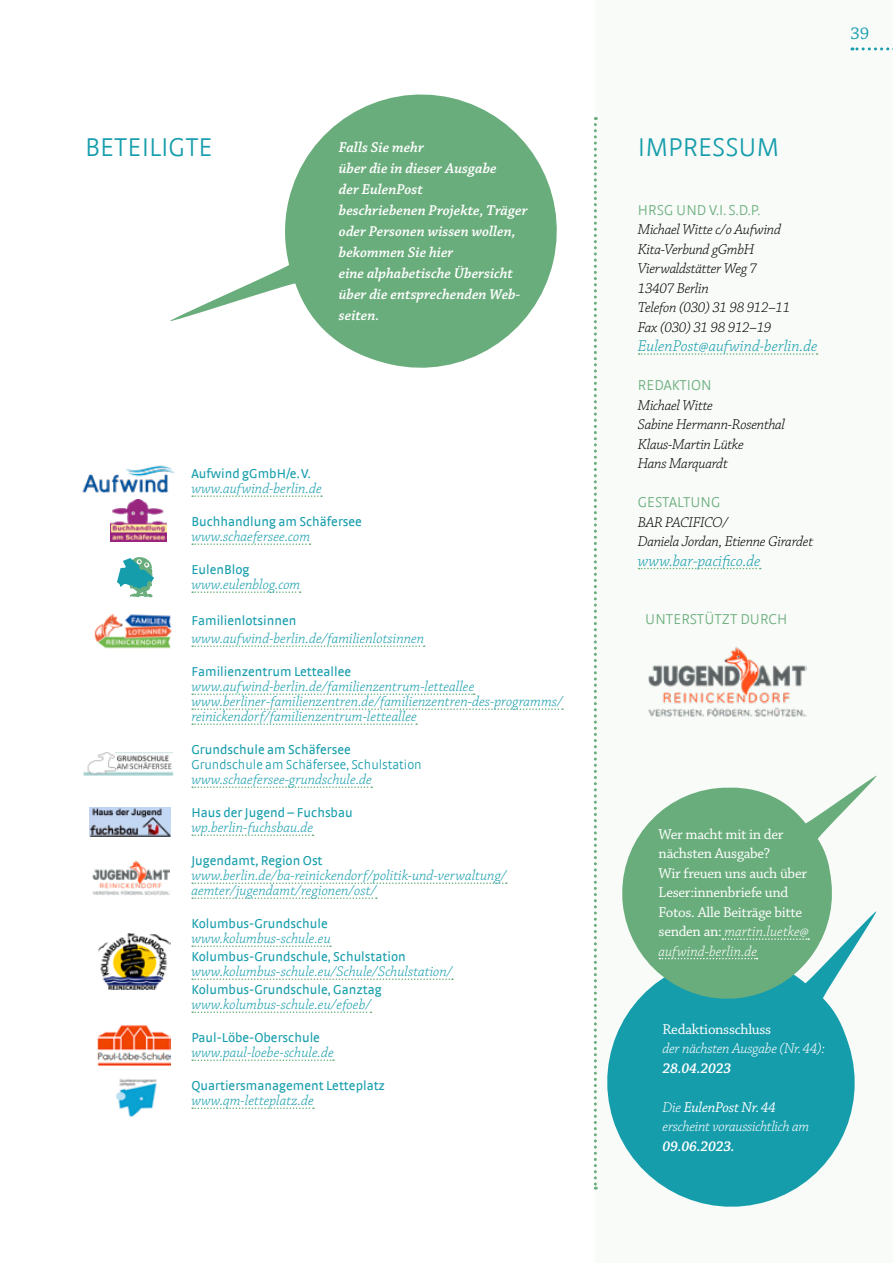
<style>
.page{position:relative;width:893px;height:1263px;background:#fff}
.page>*{position:absolute;margin:0;border:0;box-sizing:border-box;transform-origin:0 0}
.t1{font:300 27px "Strada";color:#169dac}
.t2{font:18px "Chaparral Pro";color:#169dac}
.t3{font:italic 300 16.5px "Chaparral Pro";color:#169dac}
.t4{font:italic 300 15px/15px "Chaparral Pro";color:#169dac}
.t5{font:italic 300 15px/19.5px "Chaparral Pro";letter-spacing:-.02em;color:#000}
.t6{font:italic 600 15px/21px "Chaparral Pro";color:#fff}
.t7{font:15px/19.5px "Chaparral Pro";letter-spacing:-.02em;color:#fff}
.t8{font:italic 300 15px/19.5px "Chaparral Pro";letter-spacing:-.02em;color:#fff}
.t9{font:300 15px "Strada";letter-spacing:.005em;color:#6aad7c}
.t10{font:13.5px "Strada";color:#169dac}
.t11{font:300 13.5px "Strada";color:#169dac}
.s1{font-weight:300;font-style:italic}
.s2{font-weight:400}
</style>
<div class="page">
<div style="left:595px;top:0;width:298px;height:1263px;background:#f8fbf8"></div>
<img style="left:93px;top:860px;width:76px;height:35px">
<img style="left:82px;top:465px;width:93px;height:29px">
<img style="left:110px;top:499px;width:56px;height:43px">
<img style="left:89px;top:808px;width:81px;height:29px">
<img style="left:98px;top:933px;width:72px;height:56px">
<img style="left:116px;top:1078px;width:41px;height:39px">
<img style="left:94px;top:614px;width:78px;height:35px">
<img style="left:84px;top:752px;width:89px;height:23px">
<img style="left:98px;top:1025px;width:72px;height:40px">
<svg style="left:117px;top:557px;width:37px;height:41px"></svg>
<img style="left:648px;top:647px;width:158px;height:70px">
<svg style="left:852px;top:47px;width:41px;height:3px"></svg>
<svg style="left:639px;top:353px;width:178px;height:2px"></svg>
<svg style="left:639px;top:568px;width:122px;height:1px"></svg>
<svg style="left:594px;top:117px;width:3px;height:792px"></svg>
<svg style="left:170px;top:94px;width:387px;height:274px;fill:#6aad7c"></svg>
<svg style="left:593px;top:911px;width:262px;height:296px;fill:#169dac"></svg>
<svg style="left:617px;top:775px;width:260px;height:229px;fill:#6aad7c"></svg>
<svg style="left:722px;top:938px;width:87px;height:2px"></svg>
<svg style="left:659px;top:958px;width:98px;height:1px"></svg>
<svg style="left:192px;top:495px;width:130px;height:2px"></svg>
<svg style="left:192px;top:543px;width:118px;height:2px"></svg>
<svg style="left:192px;top:591px;width:109px;height:2px"></svg>
<svg style="left:192px;top:645px;width:233px;height:2px"></svg>
<svg style="left:192px;top:693px;width:283px;height:2px"></svg>
<svg style="left:192px;top:708px;width:371px;height:2px"></svg>
<svg style="left:192px;top:723px;width:225px;height:2px"></svg>
<svg style="left:192px;top:786px;width:180px;height:2px"></svg>
<svg style="left:192px;top:834px;width:121px;height:2px"></svg>
<svg style="left:192px;top:882px;width:315px;height:2px"></svg>
<svg style="left:192px;top:897px;width:185px;height:2px"></svg>
<svg style="left:192px;top:945px;width:139px;height:2px"></svg>
<svg style="left:192px;top:978px;width:261px;height:2px"></svg>
<svg style="left:192px;top:1011px;width:179px;height:2px"></svg>
<svg style="left:192px;top:1059px;width:142px;height:2px"></svg>
<svg style="left:192px;top:1107px;width:122px;height:2px"></svg>
<p class="t2" style="left:850px;top:23px;width:20px">39</p>
<h1 class="t1" style="left:85px;top:132px;width:129px">BETEILIGTE</h1>
<h1 class="t1" style="left:638px;top:132px;width:143px">IMPRESSUM</h1>
<p class="t6" style="left:339px;top:138px;width:190px">Falls Sie mehr<br>über die in dieser Ausgabe<br>der EulenPost<br>beschriebenen Projekte, Träger oder Personen wissen wollen, bekommen Sie hier<br>eine alphabetische Übersicht über die entsprechenden Web&shy;seiten.</p>
<p class="t9" style="left:638px;top:201px;width:124px">HRSG UND V.I. S.D.P.</p>
<p class="t5" style="left:638px;top:220px;width:154px">Michael Witte c/o Aufwind<br>Kita-Verbund gGmbH<br>Vierwaldstätter Weg 7<br>13407 Berlin<br>Telefon (030) 31 98 912–11<br>Fax (030) 31 98 912–19</p>
<p class="t3" style="left:638px;top:337px;width:181px">EulenPost@aufwind-berlin.de</p>
<p class="t9" style="left:638px;top:377px;width:75px">REDAKTION</p>
<p class="t5" style="left:638px;top:396px;width:149px">Michael Witte<br>Sabine Hermann-Rosenthal<br>Klaus-Martin Lütke<br>Hans Marquardt</p>
<p class="t9" style="left:638px;top:494px;width:84px">GESTALTUNG</p>
<p class="t5" style="left:638px;top:513px;width:177px">BAR PACIFICO/<br>Daniela Jordan, Etienne Girardet</p>
<p class="t3" style="left:638px;top:551px;width:124px">www.bar-pacifico.de</p>
<p class="t10" style="left:191px;top:466px;width:121px">Aufwind gGmbH/e.V.</p>
<p class="t4" style="left:191px;top:482px;width:132px">www.aufwind-berlin.de</p>
<p class="t10" style="left:191px;top:514px;width:172px">Buchhandlung am Schäfersee</p>
<p class="t4" style="left:191px;top:530px;width:120px">www.schaefersee.com</p>
<p class="t10" style="left:191px;top:562px;width:60px">EulenBlog</p>
<p class="t4" style="left:191px;top:578px;width:111px">www.eulenblog.com</p>
<p class="t10" style="left:191px;top:613px;width:107px">Familienlotsinnen</p>
<p class="t4" style="left:191px;top:632px;width:235px">www.aufwind-berlin.de/familienlotsinnen</p>
<p class="t10" style="left:191px;top:664px;width:161px">Familienzentrum Letteallee</p>
<p class="t4" style="left:191px;top:680px;width:373px">www.aufwind-berlin.de/familienzentrum-letteallee www.berliner-familienzentren.de/familienzentren-des-programms/ reinickendorf/familienzentrum-letteallee</p>
<p class="t10" style="left:191px;top:742px;width:161px">Grundschule am Schäfersee</p>
<p class="t11" style="left:191px;top:757px;width:232px">Grundschule am Schäfersee, Schulstation</p>
<p class="t4" style="left:191px;top:773px;width:182px">www.schaefersee-grundschule.de</p>
<p class="t10" style="left:191px;top:805px;width:163px">Haus der Jugend – Fuchsbau</p>
<p class="t4" style="left:191px;top:821px;width:123px">wp.berlin-fuchsbau.de</p>
<p class="t10" style="left:191px;top:853px;width:133px">Jugendamt, Region Ost</p>
<p class="t4" style="left:191px;top:869px;width:317px">www.berlin.de/ba-reinickendorf/politik-und-verwaltung/ aemter/jugendamt/regionen/ost/</p>
<p class="t10" style="left:191px;top:916px;width:138px">Kolumbus-Grundschule</p>
<p class="t4" style="left:191px;top:932px;width:141px">www.kolumbus-schule.eu</p>
<p class="t10" style="left:191px;top:949px;width:216px">Kolumbus-Grundschule, Schulstation</p>
<p class="t4" style="left:191px;top:965px;width:263px">www.kolumbus-schule.eu/Schule/Schulstation/</p>
<p class="t10" style="left:191px;top:982px;width:192px">Kolumbus-Grundschule, Ganztag</p>
<p class="t4" style="left:191px;top:998px;width:181px">www.kolumbus-schule.eu/efoeb/</p>
<p class="t10" style="left:191px;top:1030px;width:130px">Paul-Löbe-Oberschule</p>
<p class="t4" style="left:191px;top:1046px;width:144px">www.paul-loebe-schule.de</p>
<p class="t10" style="left:191px;top:1078px;width:195px">Quartiersmanagement Letteplatz</p>
<p class="t4" style="left:191px;top:1094px;width:124px">www.qm-letteplatz.de</p>
<p class="t9" style="left:645px;top:611px;width:144px">UNTERSTÜTZT DURCH</p>
<p class="t7" style="left:659px;top:825px;width:152px">Wer macht mit in der nächsten Ausgabe?<br>Wir freuen uns auch über<br>Leser:innenbriefe und<br>Fotos. Alle Beiträge bitte senden an: <span class="s1">martin.luetke@ aufwind-berlin.de</span></p>
<p class="t7" style="left:663px;top:1020px;width:110px">Redaktionsschluss</p>
<p class="t8" style="left:663px;top:1039px;width:164px">der nächsten Ausgabe (Nr.44):</p>
<p class="t6" style="left:663px;top:1058px;width:70px">28.04.2023</p>
<p class="t8" style="left:663px;top:1098px;width:148px">Die <span class="s2">EulenPost Nr.44 </span>erscheint voraussichtlich am</p>
<p class="t6" style="left:663px;top:1136px;width:74px">09.06.2023.</p>
</div>
